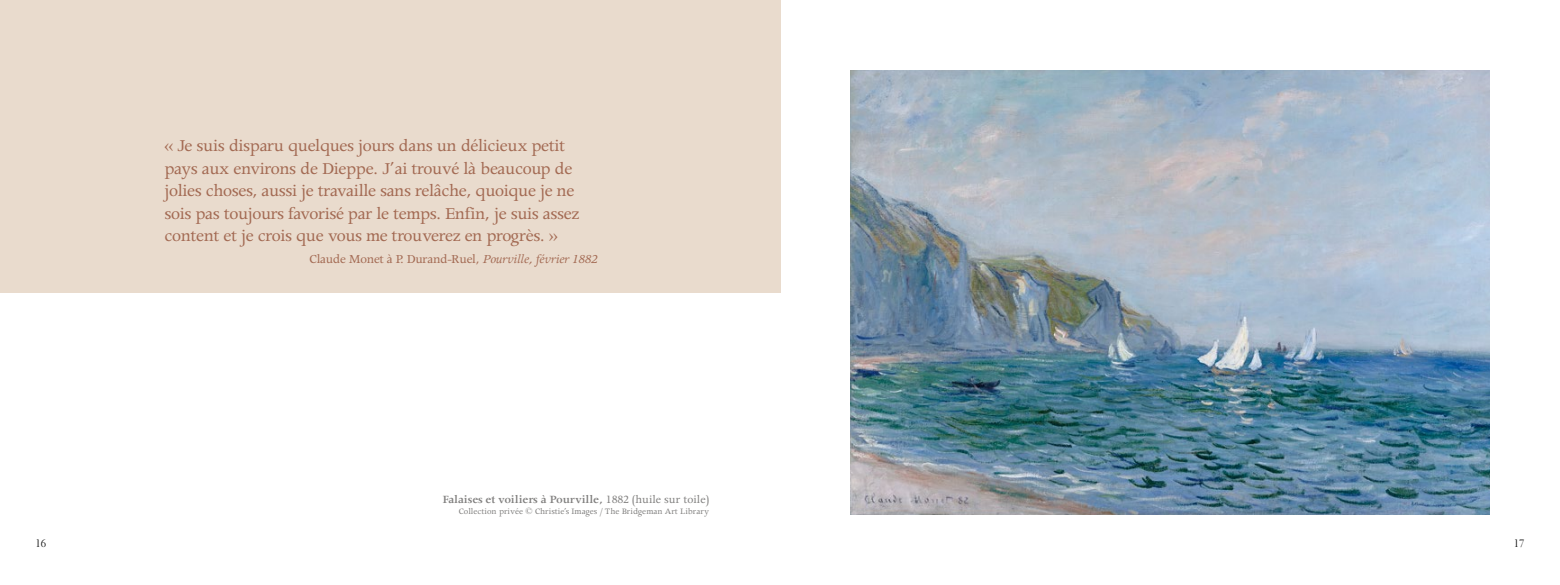
<style>
.page{position:relative;width:1560px;height:585px;background:#fff}
.page>*{position:absolute;margin:0;border:0;box-sizing:border-box;transform-origin:0 0}
.t1{font:18.75px/22.5px "Apollo";letter-spacing:-.02em;color:#a36a53}
.t2{font:13.75px "Apollo";letter-spacing:-.02em;color:#a36a53}
.t3{font:600 12.5px "Apollo";letter-spacing:-.015em;color:#81807f}
.t4{font:10.62px "Electra LH";color:#000}
.t5{font:9.38px "Apollo";color:#81807f}
.s1{font-style:italic}
.s2{font-weight:400}
</style>
<div class="page">
<div style="left:0;top:0;width:780px;height:292px;background:#e9dbcd"></div>
<img style="left:850px;top:71px;width:638px;height:443px">
<p class="t1" style="left:164px;top:135px;width:416px">« Je suis disparu quelques jours dans un délicieux petit pays aux environs de Dieppe. J’ai trouvé là beaucoup de jolies choses, aussi je travaille sans relâche, quoique je ne sois pas toujours favorisé par le temps. Enfin, je suis assez content et je crois que vous me trouverez en progrès. »</p>
<p class="t2" style="left:309px;top:252px;width:290px">Claude Monet à P. Durand-Ruel, <span class="s1">Pourville, février 1882</span></p>
<p class="t3" style="left:442px;top:492px;width:268px">Falaises et voiliers à Pourville, <span class="s2">1882 (huile sur toile)</span></p>
<p class="t5" style="left:459px;top:506px;width:252px">Collection privée © Christie’s Images / The Bridgeman Art Library</p>
<p class="t4" style="left:35px;top:537px;width:12px">16</p>
<p class="t4" style="left:1513px;top:537px;width:12px">17</p>
</div>
